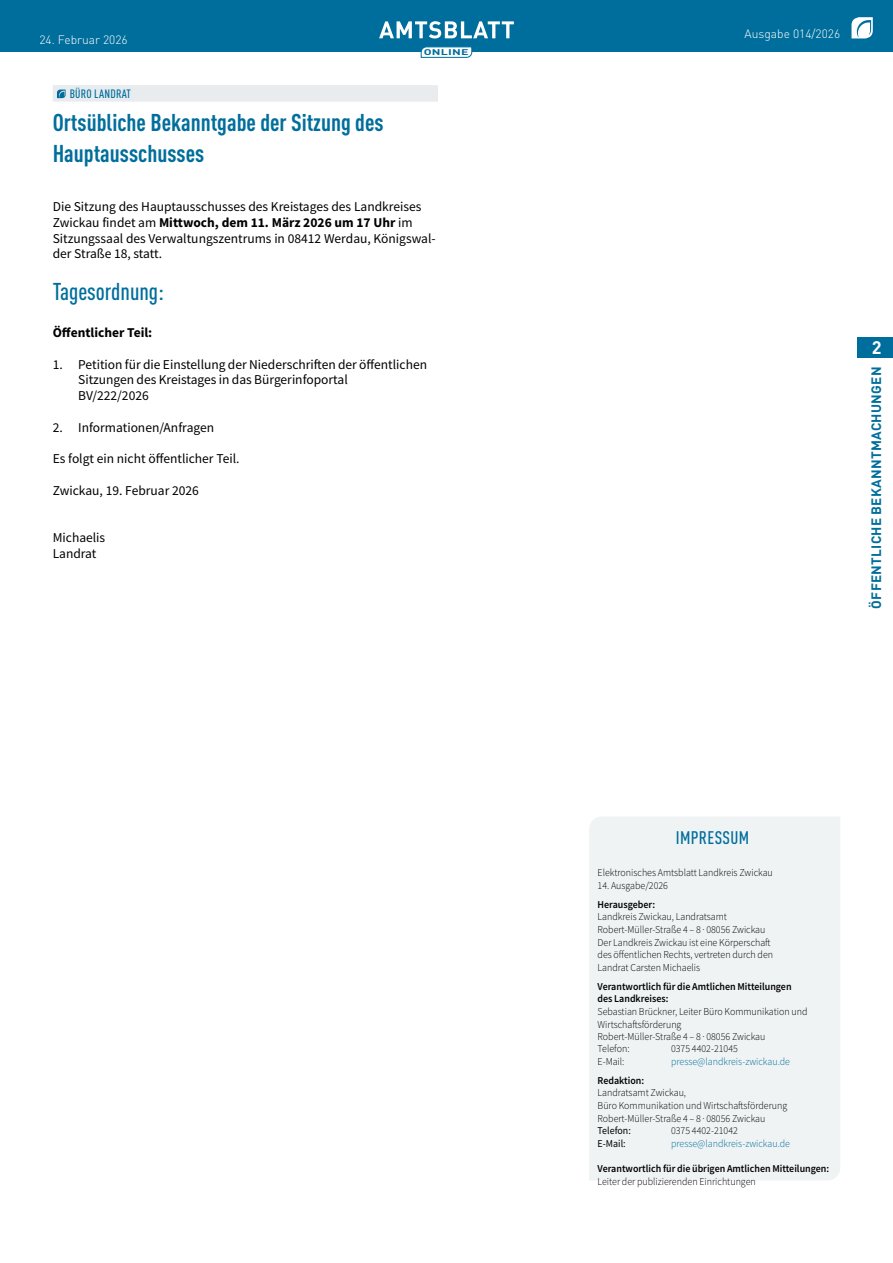
<style>
.page{position:relative;width:893px;height:1263px;background:#fff}
.page>*{position:absolute;margin:0;border:0;box-sizing:border-box;transform-origin:0 0}
.t1{font:700 condensed 24px/30.8px "DIN Pro";color:#006e9c}
.t2{font:500 condensed 24px "DIN Pro";color:#006e9c}
.t3{font:500 condensed 18px "DIN Pro";letter-spacing:.02em;color:#006e9c}
.t4{font:700 18px "DIN Pro";color:#fff}
.t5{font:13.5px/15.8px "Source Sans Pro";color:#000}
.t6{font:700 13.5px "DIN Pro";letter-spacing:.02em;color:#006e9c}
.t7{font:700 13.5px "Source Sans Pro";color:#000}
.t8{font:300 12px "DIN Pro";color:#fff}
.t9{font:500 condensed 12px "DIN Pro";letter-spacing:.02em;color:#006e9c}
.t10{font:300 10.5px/12.6px "Source Sans Pro";color:#000;scale:.95 1}
.t11{font:600 10.5px/12.6px "Source Sans Pro";color:#000;scale:.95 1}
.t12{font:300 10.5px "Source Sans Pro";color:#006e9c;scale:.95 1}
.t13{font:10.5px "Source Sans Pro";color:#000;scale:.95 1}
.t14{font:700 8.25px "DIN Pro";letter-spacing:.02em;color:#006e9c;scale:1.5 1}
.s1{font-weight:700}
</style>
<div class="page">
<div style="left:0;top:0;width:893px;height:51px;background:#006e9c"></div>
<svg style="left:851px;top:17px;width:22px;height:21px"></svg>
<svg style="left:379px;top:21px;width:135px;height:17px"></svg>
<svg style="left:421px;top:47px;width:51px;height:11px"></svg>
<div style="left:857px;top:337px;width:36px;height:21px;background:#006e9c"></div>
<div style="left:53px;top:85px;width:385px;height:17px;background:#e9ecee"></div>
<svg style="left:57px;top:90px;width:9px;height:8px"></svg>
<div style="left:589px;top:817px;width:251px;height:363px;background:#f0f3f4"></div>
<p class="t8" style="left:39px;top:30px;width:90px">24. Februar 2026</p>
<p class="t14" style="left:424px;top:45px;width:31px">ONLINE</p>
<p class="t9" style="left:70px;top:85px;width:63px">BÜRO LANDRAT</p>
<h1 class="t1" style="left:53px;top:105px;width:332px">Ortsübliche Bekanntgabe der Sitzung des<br>Hauptausschusses</h1>
<p class="t5" style="left:53px;top:199px;width:385px">Die Sitzung des Hauptausschusses des Kreistages des Landkreises Zwickau findet am <span class="s1">Mittwoch, dem 11. März 2026 um 17 Uhr</span> im Sitzungssaal des Verwaltungszentrums in 08412 Werdau, Königswal&shy;der Straße 18, statt.</p>
<h1 class="t2" style="left:53px;top:273px;width:113px">Tagesordnung:</h1>
<p class="t7" style="left:53px;top:323px;width:101px">Öffentlicher Teil:</p>
<p class="t5" style="left:78px;top:356px;width:350px;text-indent:-26px">1. Petition für die Einstellung der Niederschriften der öffentlichen<br>Sitzungen des Kreistages in das Bürgerinfoportal<br>BV/222/2026</p>
<p class="t5" style="left:53px;top:419px;width:163px">2. Informationen/Anfragen</p>
<p class="t5" style="left:53px;top:451px;width:188px">Es folgt ein nicht öffentlicher Teil.</p>
<p class="t5" style="left:53px;top:482px;width:148px">Zwickau, 19. Februar 2026</p>
<p class="t5" style="left:53px;top:529px;width:54px">Michaelis<br>Landrat</p>
<p class="t8" style="left:745px;top:25px;width:97px">Ausgabe 014/2026</p>
<h2 class="t4" style="left:872px;top:333px;width:11px">2</h2>
<p class="t6" style="left:865px;top:609px;width:243px;rotate:-90deg">ÖFFENTLICHE BEKANNTMACHUNGEN</p>
<h2 class="t3" style="left:676px;top:824px;width:75px">IMPRESSUM</h2>
<p class="t10" style="left:598px;top:866px;width:186px">Elektronisches Amtsblatt Landkreis Zwickau</p>
<p class="t10" style="left:598px;top:879px;width:76px">14. Ausgabe/2026</p>
<p class="t11" style="left:598px;top:898px;width:62px">Herausgeber:</p>
<p class="t10" style="left:598px;top:911px;width:186px">Landkreis Zwickau, Landratsamt Robert-Müller-Straße 4 – 8 · 08056 Zwickau Der Landkreis Zwickau ist eine Körperschaft des öffentlichen Rechts, vertreten durch den Landrat Carsten Michaelis</p>
<p class="t11" style="left:598px;top:980px;width:206px">Verantwortlich für die Amtlichen Mitteilungen des Landkreises:</p>
<p class="t10" style="left:598px;top:1005px;width:222px">Sebastian Brückner, Leiter Büro Kommunikation und<br>Wirtschaftsförderung<br>Robert-Müller-Straße 4 – 8 · 08056 Zwickau<br>Telefon:</p>
<p class="t10" style="left:671px;top:1042px;width:72px">0375 4402-21045</p>
<p class="t10" style="left:598px;top:1055px;width:30px">E-Mail:</p>
<p class="t12" style="left:671px;top:1055px;width:127px">presse@landkreis-zwickau.de</p>
<p class="t11" style="left:598px;top:1074px;width:51px">Redaktion:</p>
<p class="t10" style="left:598px;top:1086px;width:201px">Landratsamt Zwickau,<br>Büro Kommunikation und Wirtschaftsförderung<br>Robert-Müller-Straße 4 – 8 · 08056 Zwickau</p>
<p class="t13" style="left:598px;top:1124px;width:37px">Telefon:</p>
<p class="t10" style="left:671px;top:1124px;width:72px">0375 4402-21042</p>
<p class="t13" style="left:598px;top:1136px;width:31px">E-Mail:</p>
<p class="t12" style="left:671px;top:1137px;width:127px">presse@landkreis-zwickau.de</p>
<p class="t11" style="left:598px;top:1162px;width:245px">Verantwortlich für die übrigen Amtlichen Mitteilungen:</p>
<p class="t10" style="left:598px;top:1175px;width:168px">Leiter der publizierenden Einrichtungen</p>
</div>
